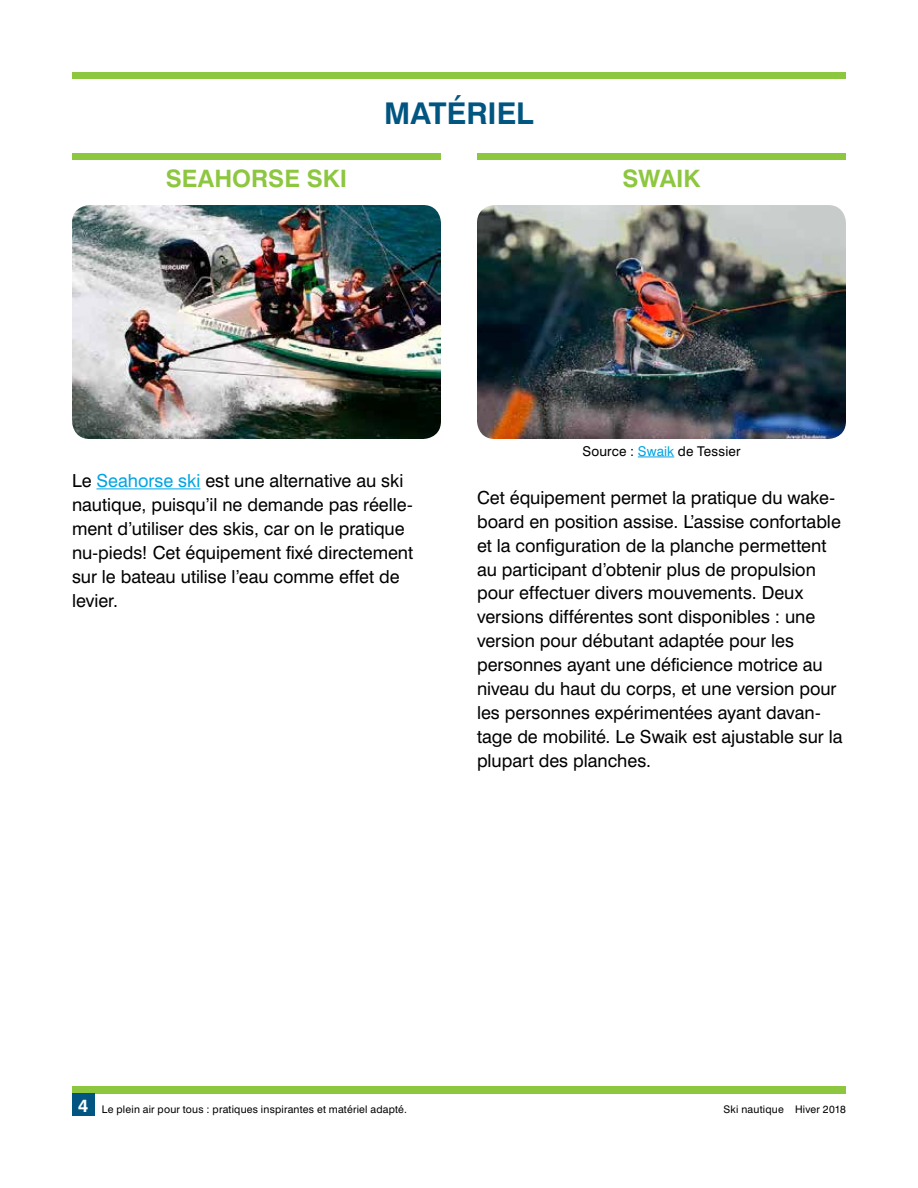
<style>
.page{position:relative;width:918px;height:1188px;background:#fff}
.page>*{position:absolute;margin:0;border:0;box-sizing:border-box;transform-origin:0 0}
.t1{font:700 30px "Swiss 721 BT";letter-spacing:-.005em;color:#005581}
.t2{font:700 24px "Swiss 721 BT";color:#8dc63f}
.t3{font:18px/24px "Swiss 721 BT";color:#000}
.t4{font:700 18px "Swiss 721 BT";color:#fff}
.t5{font:13.5px "Swiss 721 BT";letter-spacing:.01em;color:#000}
.t6{font:10.5px "Swiss 721 BT";letter-spacing:.02em;color:#000}
.s1{color:#00a4e3}
</style>
<div class="page">
<div style="left:72px;top:1086px;width:774px;height:8px;background:#8dc63f"></div>
<div style="left:72px;top:72px;width:774px;height:7px;background:#8dc63f"></div>
<div style="left:72px;top:153px;width:369px;height:7px;background:#8dc63f"></div>
<hr style="left:97px;top:489px;width:103px;height:1px;background:#00a4e3">
<img style="left:72px;top:205px;width:369px;height:234px">
<div style="left:477px;top:153px;width:369px;height:7px;background:#8dc63f"></div>
<hr style="left:638px;top:457px;width:36px;height:1px;background:#00a4e3">
<img style="left:477px;top:205px;width:369px;height:234px">
<div style="left:72px;top:1094px;width:22px;height:22px;background:#005581"></div>
<h2 class="t2" style="left:166px;top:164px;width:183px">SEAHORSE SKI</h2>
<h1 class="t1" style="left:384px;top:95px;width:151px">MATÉRIEL</h1>
<h2 class="t2" style="left:623px;top:164px;width:79px">SWAIK</h2>
<p class="t3" style="left:72px;top:468px;width:343px">Le <span class="s1">Seahorse ski</span> est une alternative au ski nautique, puisqu’il ne demande pas réelle&shy;ment d’utiliser des skis, car on le pratique nu-pieds! Cet équipement fixé directement sur le bateau utilise l’eau comme effet de levier.</p>
<p class="t5" style="left:582px;top:443px;width:160px">Source : <span class="s1">Swaik</span> de Tessier</p>
<p class="t3" style="left:477px;top:485px;width:367px">Cet équipement permet la pratique du wake&shy;board en position assise. L’assise confortable et la configuration de la planche permettent au participant d’obtenir plus de propulsion pour effectuer divers mouvements. Deux versions différentes sont disponibles : une version pour débutant adaptée pour les personnes ayant une déficience motrice au niveau du haut du corps, et une version pour les personnes expérimentées ayant davan&shy;tage de mobilité. Le Swaik est ajustable sur la plupart des planches.</p>
<p class="t4" style="left:78px;top:1095px;width:12px">4</p>
<p class="t6" style="left:724px;top:1103px;width:62px">Ski nautique</p>
<p class="t6" style="left:102px;top:1103px;width:306px">Le plein air pour tous : pratiques inspirantes et matériel adapté.</p>
<p class="t6" style="left:795px;top:1103px;width:52px">Hiver 2018</p>
</div>
